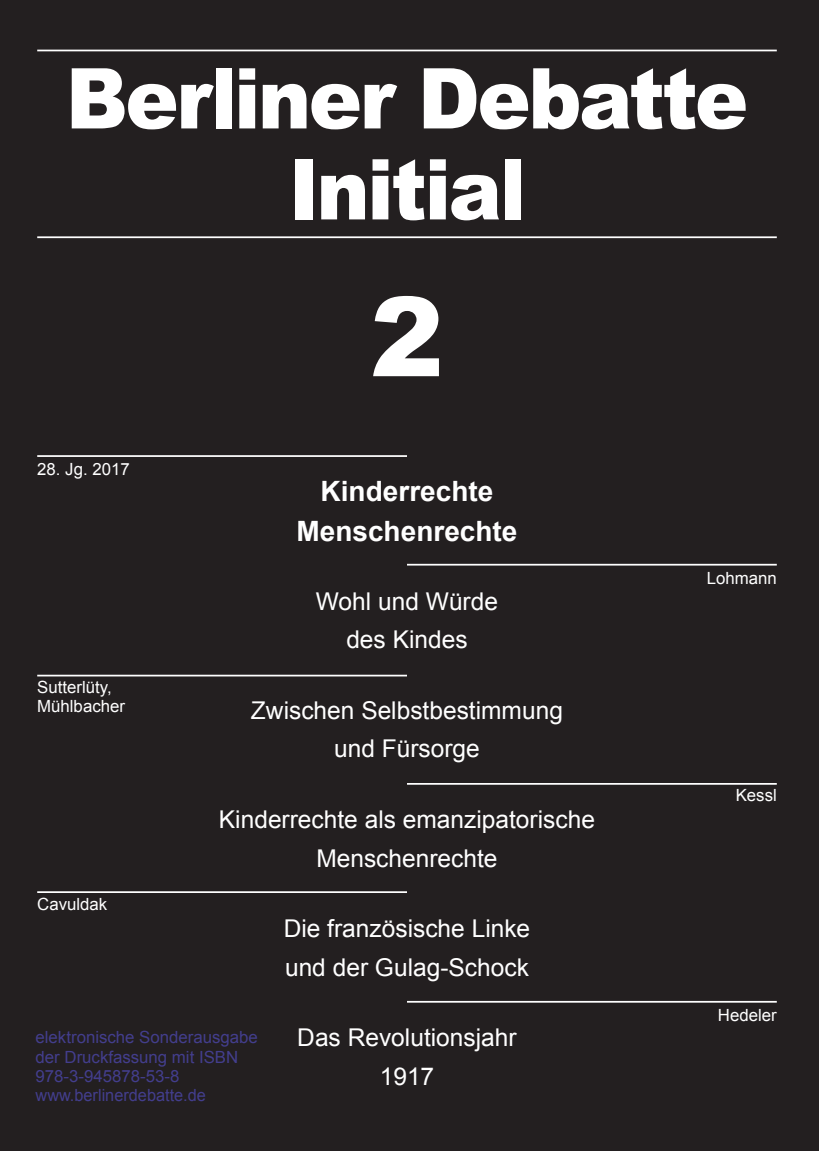
<style>
.page{position:relative;width:819px;height:1151px;background:#fff}
.page>*{position:absolute;margin:0;border:0;box-sizing:border-box;transform-origin:0 0}
.t1{font:900 110.25px "Arial";color:#fff}
.t2{font:900 84px/91px "Arial";letter-spacing:-.03em;color:#fff;text-align:center;scale:.95 1}
.t3{font:700 28px/40.2px "Arial";color:#fff;text-align:center}
.t4{font:24.5px/38.5px "Arial";color:#fff;text-align:center}
.t5{font:16.8px/19.2px "Arial";color:#433e8d}
.t6{font:16.8px/19.2px "Arial";color:#fff}
</style>
<div class="page">
<div style="left:1px;top:1px;width:817px;height:1149px;background:#231f20"></div>
<div style="left:0;top:0;width:819px;height:1151px;border:4px solid #231f20"></div>
<hr style="left:37px;top:236px;width:739px;height:2px;background:#fff">
<hr style="left:37px;top:50px;width:739px;height:1px;background:#fff">
<hr style="left:37px;top:455px;width:370px;height:2px;background:#fff">
<hr style="left:407px;top:564px;width:369px;height:2px;background:#fff">
<hr style="left:37px;top:675px;width:370px;height:1px;background:#fff">
<hr style="left:407px;top:783px;width:369px;height:2px;background:#fff">
<hr style="left:37px;top:891px;width:370px;height:2px;background:#fff">
<hr style="left:407px;top:1001px;width:369px;height:2px;background:#fff">
<h2 class="t2" style="left:66px;top:50px;width:719px">Berliner Debatte<br>Initial</h2>
<p class="t6" style="left:37px;top:460px;width:94px">28. Jg. 2017</p>
<p class="t6" style="left:37px;top:677px;width:89px">Sutterlüty,<br>Mühlbacher</p>
<p class="t6" style="left:37px;top:895px;width:72px">Cavuldak</p>
<h1 class="t1" style="left:370px;top:257px;width:75px">2</h1>
<p class="t3" style="left:296px;top:472px;width:222px">Kinderrechte<br>Menschenrechte</p>
<p class="t4" style="left:316px;top:582px;width:184px">Wohl und Würde des Kindes</p>
<p class="t4" style="left:251px;top:691px;width:313px">Zwischen Selbstbestimmung und Fürsorge</p>
<p class="t4" style="left:219px;top:800px;width:377px">Kinderrechte als emanzipatorische<br>Menschenrechte</p>
<p class="t4" style="left:284px;top:910px;width:248px;text-align:left">Die französische Linke und der Gulag-Schock</p>
<p class="t5" style="left:36px;top:1028px;width:224px">elektronische Sonderausgabe der Druckfassung mit ISBN<br>978-3-945878-53-8 www.berlinerdebatte.de</p>
<p class="t4" style="left:297px;top:1019px;width:221px">Das Revolutionsjahr<br>1917</p>
<p class="t6" style="left:706px;top:568px;width:72px">Lohmann</p>
<p class="t6" style="left:735px;top:786px;width:43px">Kessl</p>
<p class="t6" style="left:718px;top:1005px;width:60px">Hedeler</p>
</div>
